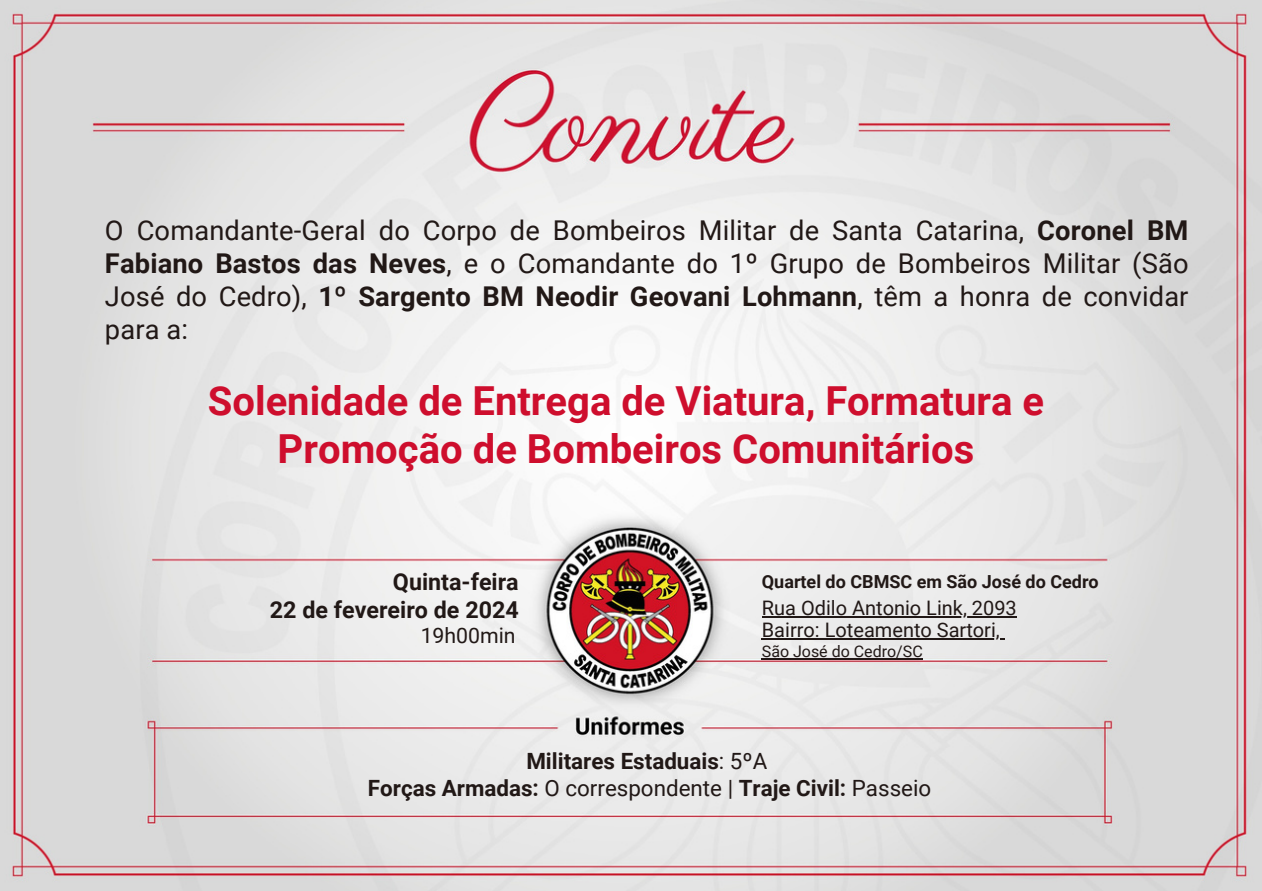
<style>
.page{position:relative;width:1262px;height:891px;background:#fff}
.page>*{position:absolute;margin:0;border:0;box-sizing:border-box;transform-origin:0 0}
.t1{font:700 40px/48px "Roboto";color:#ce0e2d;text-align:center}
.t2{font:27.2px/33px "Roboto";letter-spacing:.005em;color:#211816;text-align:justify}
.t3{font:700 23.2px/28.4px "Roboto";color:#211816;text-align:right}
.t4{font:700 22.4px/27px "Roboto";color:#211816;text-align:center}
.t5{font:21.2px "Roboto";color:#211816}
.t6{font:20px "Roboto";color:#211816}
.t7{font:700 18px "Roboto";color:#211816}
.t8{font:16px "Roboto";color:#211816}
.s1{font-weight:700}
.s2{font-weight:400}
</style>
<div class="page">
<img style="left:0;top:0;width:1261px;height:891px">
<hr style="left:762px;top:616px;width:254px;height:1px;background:#211816">
<hr style="left:762px;top:639px;width:237px;height:1px;background:#211816">
<hr style="left:762px;top:659px;width:161px;height:1px;background:#211816">
<h4 class="t2" style="left:105px;top:214px;width:1085px">O Comandante-Geral do Corpo de Bombeiros Militar de Santa Catarina, <span class="s1">Coronel BM Fabiano Bastos das Neves</span>, e o Comandante do 1º Grupo de Bombeiros Militar (São José do Cedro), <span class="s1">1º Sargento BM Neodir Geovani Lohmann</span>, têm a honra de convidar para a:</h4>
<h2 class="t1" style="left:208px;top:378px;width:837px">Solenidade de Entrega de Viatura, Formatura e<br>Promoção de Bombeiros Comunitários</h2>
<h1 class="t3" style="left:270px;top:568px;width:250px">Quinta-feira<br>22 de fevereiro de 2024</h1>
<h5 class="t5" style="left:421px;top:624px;width:96px">19h00min</h5>
<h4 class="t7" style="left:762px;top:572px;width:338px">Quartel do CBMSC em São José do Cedro</h4>
<p class="t6" style="left:762px;top:596px;width:256px">Rua Odilo Antonio Link, 2093</p>
<p class="t6" style="left:762px;top:619px;width:239px">Bairro: Loteamento Sartori,</p>
<p class="t8" style="left:762px;top:642px;width:162px">São José do Cedro/SC</p>
<h3 class="t4" style="left:368px;top:748px;width:565px">Militares Estaduais<span class="s2">: 5ºA<br></span>Forças Armadas: <span class="s2">O correspondente |</span> Traje Civil: <span class="s2">Passeio</span></h3>
</div>
